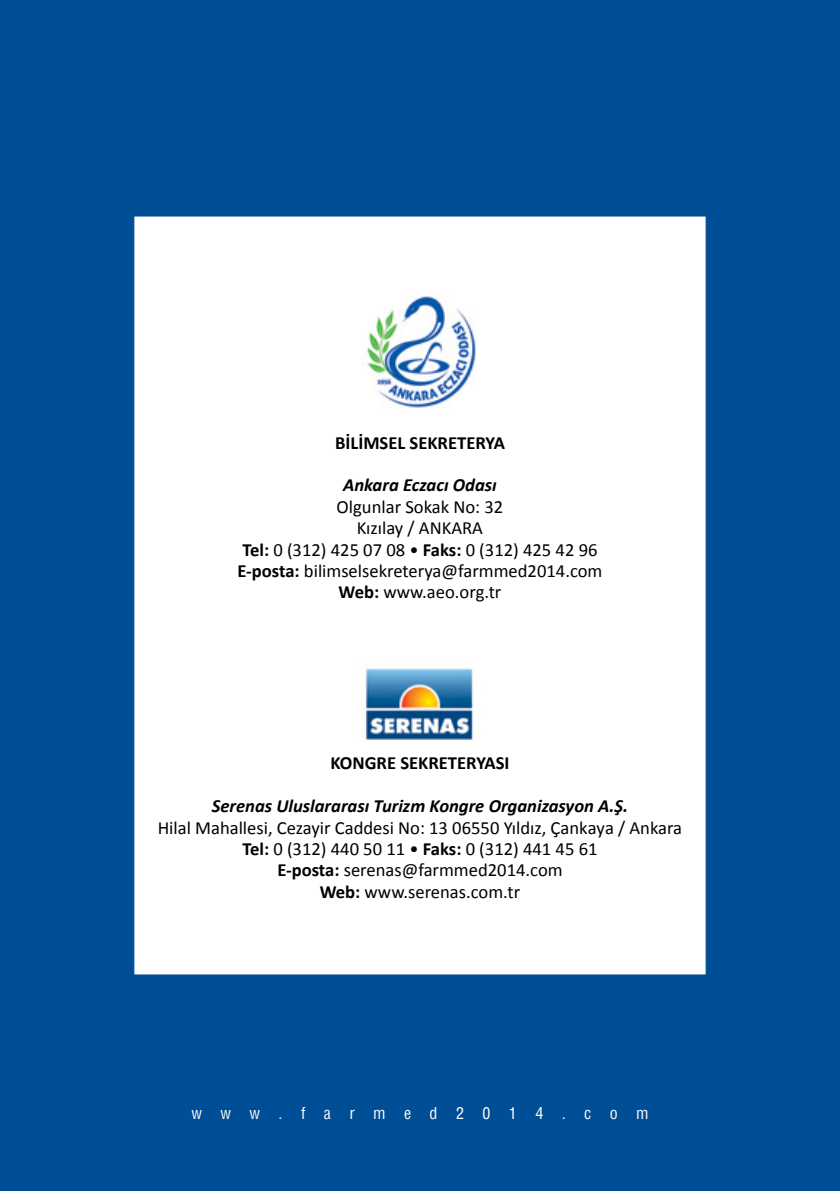
<style>
.page{position:relative;width:840px;height:1191px;background:#fff}
.page>*{position:absolute;margin:0;border:0;box-sizing:border-box;transform-origin:0 0}
.t1{font:18.6px/21.4px "Calibri";color:#000;text-align:center}
.t2{font:italic 700 18.6px "Calibri";color:#000}
.t3{font:700 18.6px "Calibri";color:#000}
.t4{font:condensed 16px "Helvetica";letter-spacing:1.15em;color:#fff}
.s1{font-weight:700}
</style>
<div class="page">
<div style="left:0;top:0;width:839px;height:1191px;background:#004e96"></div>
<div style="left:133px;top:215px;width:573px;height:760px;background:#fff;border:1px solid #004e96"></div>
<img style="left:362px;top:296px;width:114px;height:112px">
<img style="left:365px;top:668px;width:109px;height:72px">
<p class="t3" style="left:335px;top:430px;width:171px">BİLİMSEL SEKRETERYA</p>
<p class="t2" style="left:343px;top:473px;width:155px">Ankara Eczacı Odası</p>
<p class="t1" style="left:237px;top:496px;width:366px">Olgunlar Sokak No: 32<br>Kızılay / ANKARA<br><span class="s1">Tel:</span> 0 (312) 425 07 08 • <span class="s1">Faks:</span> 0 (312) 425 42 96<br><span class="s1">E-posta:</span> bilimselsekreterya@farmmed2014.com<br><span class="s1">Web:</span> www.aeo.org.tr</p>
<p class="t3" style="left:330px;top:751px;width:180px">KONGRE SEKRETERYASI</p>
<p class="t2" style="left:211px;top:794px;width:418px">Serenas Uluslararası Turizm Kongre Organizasyon A.Ş.</p>
<p class="t1" style="left:158px;top:816px;width:525px">Hilal Mahallesi, Cezayir Caddesi No: 13 06550 Yıldız, Çankaya / Ankara <span class="s1">Tel:</span> 0 (312) 440 50 11 • <span class="s1">Faks:</span> 0 (312) 441 45 61<br><span class="s1">E-posta:</span> serenas@farmmed2014.com<br><span class="s1">Web:</span> www.serenas.com.tr</p>
<p class="t4" style="left:191px;top:1102px;width:458px">www.farmed2014.com</p>
</div>
